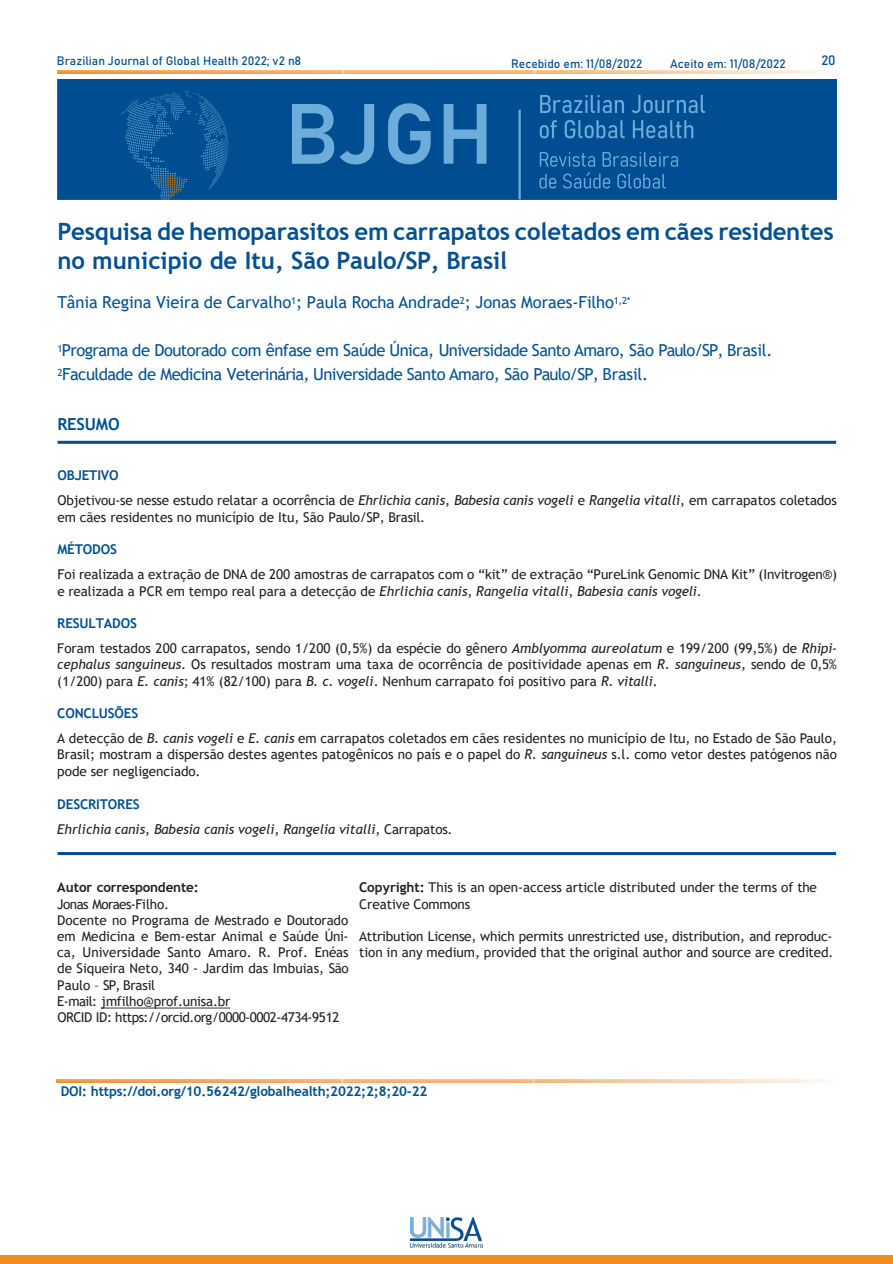
<style>
.page{position:relative;width:893px;height:1264px;background:#fff}
.page>*{position:absolute;margin:0;border:0;box-sizing:border-box;transform-origin:0 0}
.t1{font:700 24px/28.8px "Trebuchet MS";letter-spacing:-.005em;color:#055090}
.t2{font:16.5px "Trebuchet MS";letter-spacing:-.03em;color:#055090}
.t3{font:16.5px "Trebuchet MS";letter-spacing:-.005em;color:#055090}
.t4{font:700 16.5px "Trebuchet MS";letter-spacing:-.015em;color:#01508e}
.t5{font:13.5px/16.2px "Trebuchet MS";letter-spacing:-.005em;color:#231f20}
.t6{font:700 13.5px "Trebuchet MS";letter-spacing:-.015em;color:#01508e}
.t7{font:italic 13.5px "Trebuchet MS";color:#231f20}
.t8{font:13.5px "Trebuchet MS";letter-spacing:-.03em;color:#231f20}
.t9{font:700 13.5px "Trebuchet MS";letter-spacing:-.015em;color:#231f20}
.t10{font:13.5px "Trebuchet MS";letter-spacing:-.04em;color:#231f20}
.t11{font:700 13.5px "Trebuchet MS";letter-spacing:-.01em;color:#01508d}
.t12{font:13.5px "Bahnschrift";color:#01508e}
.t13{font:12px "Bahnschrift";color:#055090}
.s1{font-style:italic}
.s2{font-style:normal}
.s3{font-weight:700}
</style>
<div class="page">
<img style="left:57px;top:71px;width:771px;height:2px">
<div style="left:0;top:1254px;width:892px;height:9px;background:#f18d20"></div>
<img style="left:410px;top:1217px;width:73px;height:30px">
<svg style="left:101px;top:1007px;width:129px;height:1px"></svg>
<hr style="left:58px;top:851px;width:778px;height:3px;background:#01508e">
<svg style="left:58px;top:440px;width:778px;height:4px;background:#3c78a8"></svg>
<img style="left:57px;top:79px;width:779px;height:120px">
<img style="left:56px;top:1079px;width:770px;height:2px">
<p class="t13" style="left:57px;top:52px;width:246px">Brazilian Journal of Global Health 2022; v2 n8</p>
<p class="t12" style="left:821px;top:50px;width:16px">20</p>
<p class="t13" style="left:511px;top:54px;width:133px">Recebido em: 11/08/2022</p>
<p class="t13" style="left:670px;top:54px;width:117px">Aceito em: 11/08/2022</p>
<p class="t1" style="left:57px;top:217px;width:777px">Pesquisa de hemoparasitos em carrapatos coletados em cães residentes no municipio de Itu, São Paulo/SP, Brasil</p>
<p class="t3" style="left:57px;top:292px;width:574px">Tânia Regina Vieira de Carvalho<sup>1</sup>; Paula Rocha Andrade<sup>2</sup>; Jonas Moraes-Filho<sup>1,2*</sup></p>
<p class="t2" style="left:57px;top:339px;width:716px"><sup>1</sup>Programa de Doutorado com ênfase em Saúde Única, Universidade Santo Amaro, São Paulo/SP, Brasil.</p>
<p class="t2" style="left:57px;top:364px;width:592px"><sup>2</sup>Faculdade de Medicina Veterinária, Universidade Santo Amaro, São Paulo/SP, Brasil.</p>
<p class="t4" style="left:57px;top:414px;width:64px">RESUMO</p>
<p class="t11" style="left:57px;top:467px;width:63px">OBJETIVO</p>
<p class="t5" style="left:57px;top:492px;width:781px">Objetivou-se nesse estudo relatar a ocorrência de <span class="s1">Ehrlichia canis</span>, <span class="s1">Babesia canis vogeli</span> e <span class="s1">Rangelia vitalli</span>, em carrapatos coletados em cães residentes no município de Itu, São Paulo/SP, Brasil.</p>
<p class="t6" style="left:57px;top:540px;width:61px">MÉTODOS</p>
<p class="t5" style="left:57px;top:566px;width:781px">Foi realizada a extração de DNA de 200 amostras de carrapatos com o “kit” de extração “PureLink Genomic DNA Kit” (Invitrogen®) e realizada a PCR em tempo real para a detecção de <span class="s1">Ehrlichia canis</span>, <span class="s1">Rangelia vitalli</span>, <span class="s1">Babesia canis vogeli</span>.</p>
<p class="t6" style="left:57px;top:614px;width:81px">RESULTADOS</p>
<p class="t5" style="left:57px;top:640px;width:781px;text-align:justify">Foram testados 200 carrapatos, sendo 1/200 (0,5%) da espécie do gênero <span class="s1">Amblyomma aureolatum</span> e 199/200 (99,5%) de <span class="s1">Rhipi&shy;cephalus sanguineus</span>. Os resultados mostram uma taxa de ocorrência de positividade apenas em <span class="s1">R. sanguineus</span>, sendo de 0,5% (1/200) para <span class="s1">E. canis</span>; 41% (82/100) para <span class="s1">B. c. vogeli</span>. Nenhum carrapato foi positivo para <span class="s1">R. vitalli</span>.</p>
<p class="t6" style="left:57px;top:704px;width:83px">CONCLUSÕES</p>
<p class="t5" style="left:57px;top:729px;width:781px;text-align:justify">A detecção de <span class="s1">B. canis vogeli</span> e <span class="s1">E. canis</span> em carrapatos coletados em cães residentes no município de Itu, no Estado de São Paulo, Brasil; mostram a dispersão destes agentes patogênicos no país e o papel do <span class="s1">R. sanguineus</span> s.l. como vetor destes patógenos não pode ser negligenciado.</p>
<p class="t6" style="left:57px;top:795px;width:84px">DESCRITORES</p>
<p class="t7" style="left:57px;top:821px;width:396px">Ehrlichia canis<span class="s2">,</span> Babesia canis vogeli<span class="s2">,</span> Rangelia vitalli<span class="s2">, Carrapatos.</span></p>
<p class="t9" style="left:57px;top:878px;width:143px">Autor correspondente:</p>
<p class="t10" style="left:57px;top:895px;width:113px">Jonas Moraes-Filho.</p>
<p class="t5" style="left:57px;top:911px;width:293px;text-align:justify">Docente no Programa de Mestrado e Doutorado em Medicina e Bem-estar Animal e Saúde Úni&shy;ca, Universidade Santo Amaro. R. Prof. Enéas de Siqueira Neto, 340 - Jardim das Imbuias, São Paulo – SP, Brasil</p>
<p class="t5" style="left:57px;top:992px;width:175px">E-mail: jmfilho@prof.unisa.br</p>
<p class="t8" style="left:57px;top:1008px;width:284px">ORCID ID: https://orcid.org/0000-0002-4734-9512</p>
<p class="t5" style="left:359px;top:879px;width:459px"><span class="s3">Copyright:</span> This is an open-access article distributed under the terms of the</p>
<p class="t5" style="left:359px;top:895px;width:113px">Creative Commons</p>
<p class="t5" style="left:359px;top:927px;width:476px">Attribution License, which permits unrestricted use, distribution, and reproduc&shy;tion in any medium, provided that the original author and source are credited.</p>
<p class="t6" style="left:61px;top:1082px;width:368px">DOI: https://doi.org/10.56242/globalhealth;2022;2;8;20-22</p>
</div>
